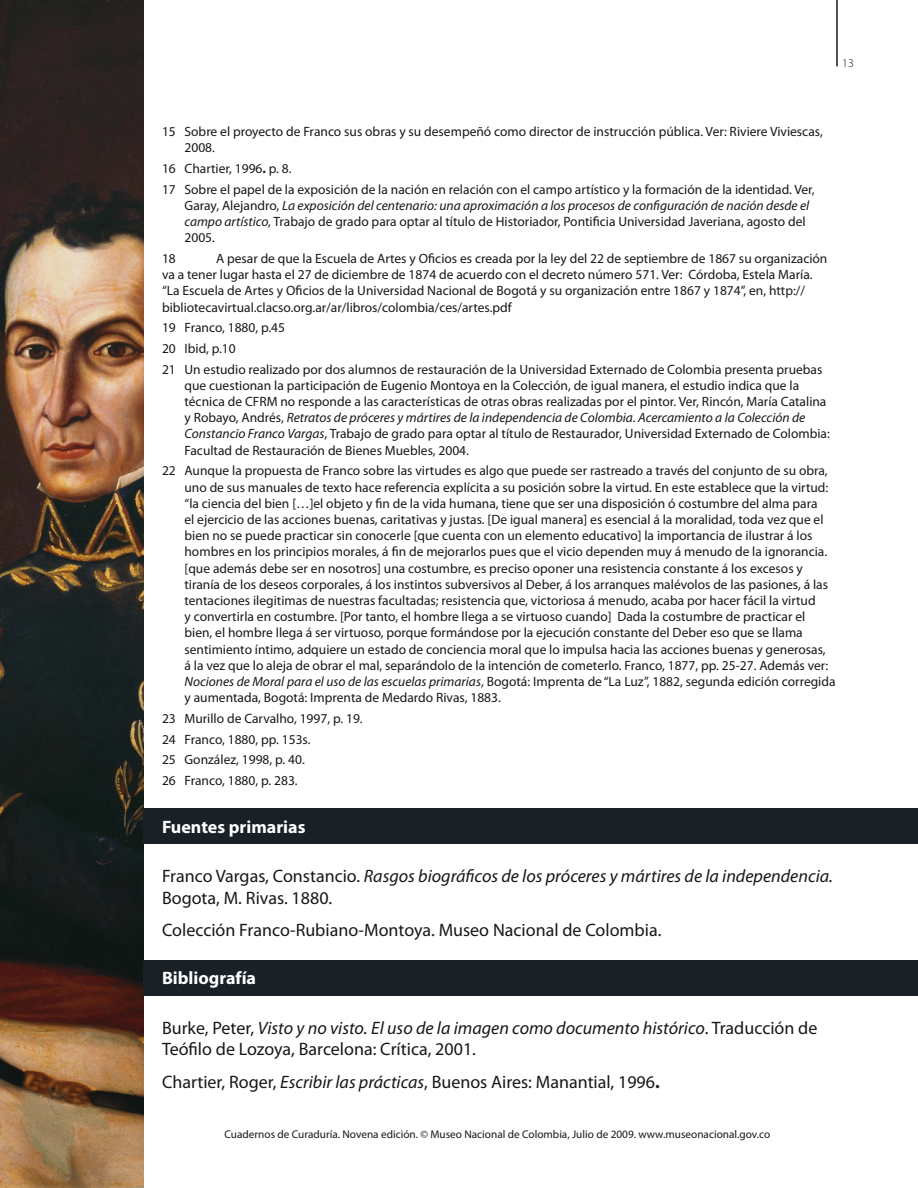
<style>
.page{position:relative;width:918px;height:1188px;background:#fff}
.page>*{position:absolute;margin:0;border:0;box-sizing:border-box;transform-origin:0 0}
.t1{font:18px/21.6px "Myriad Pro";color:#1a171c}
.t2{font:italic 18px/21.6px "Myriad Pro";color:#1a171c}
.t3{font:700 18px "Myriad Pro";color:#fff}
.t4{font:13.5px/16.2px "Myriad Pro";color:#1a171c}
.t5{font:300 12px "Myriad Pro";color:#1a171c}
.t6{font:11.25px "Myriad Pro";color:#1a171c}
.s1{font-weight:700}
.s2{font-style:italic}
.s3{font-style:normal}
</style>
<div class="page">
<img style="left:0;top:0;width:144px;height:1188px">
<hr style="left:836px;top:0;width:2px;height:66px;background:#1a171c">
<div style="left:143px;top:808px;width:775px;height:36px;background:#192026"></div>
<div style="left:143px;top:960px;width:775px;height:36px;background:#192026"></div>
<p class="t5" style="left:842px;top:56px;width:13px">13</p>
<p class="t4" style="left:185px;top:123px;width:640px;text-indent:-23px">15 Sobre el proyecto de Franco sus obras y su desempeñó como director de instrucción pública. Ver: Riviere Viviescas,<br>2008.</p>
<p class="t4" style="left:162px;top:158px;width:654px;line-height:20.7px">16 Chartier, 1996<span class="s1">.</span> p. 8.<br>17 Sobre el papel de la exposición de la nación en relación con el campo artístico y la formación de la identidad. Ver,</p>
<p class="t4" style="left:185px;top:197px;width:626px">Garay, Alejandro, <span class="s2">La exposición del centenario: una aproximación a los procesos de configuración de nación desde el campo artístico,</span> Trabajo de grado para optar al título de Historiador, Pontificia Universidad Javeriana, agosto del<br>2005.</p>
<p class="t4" style="left:162px;top:250px;width:15px">18</p>
<p class="t4" style="left:162px;top:250px;width:667px;text-indent:54px">A pesar de que la Escuela de Artes y Oficios es creada por la ley del 22 de septiembre de 1867 su organización va a tener lugar hasta el 27 de diciembre de 1874 de acuerdo con el decreto número 571. Ver: Córdoba, Estela María. “La Escuela de Artes y Oficios de la Universidad Nacional de Bogotá y su organización entre 1867 y 1874”, en, http:// bibliotecavirtual.clacso.org.ar/ar/libros/colombia/ces/artes.pdf</p>
<p class="t4" style="left:162px;top:317px;width:662px;line-height:20.7px">19 Franco, 1880, p.45<br>20 Ibid, p.10<br>21 Un estudio realizado por dos alumnos de restauración de la Universidad Externado de Colombia presenta pruebas</p>
<p class="t4" style="left:185px;top:377px;width:647px">que cuestionan la participación de Eugenio Montoya en la Colección, de igual manera, el estudio indica que la técnica de CFRM no responde a las características de otras obras realizadas por el pintor. Ver, Rincón, María Catalina y Robayo, Andrés, <span class="s2">Retratos de próceres y mártires de la independencia de Colombia. Acercamiento a la Colección de Constancio Franco Vargas</span>, Trabajo de grado para optar al título de Restaurador, Universidad Externado de Colombia:<br>Facultad de Restauración de Bienes Muebles, 2004.</p>
<p class="t4" style="left:185px;top:463px;width:653px;text-indent:-23px">22 Aunque la propuesta de Franco sobre las virtudes es algo que puede ser rastreado a través del conjunto de su obra, uno de sus manuales de texto hace referencia explícita a su posición sobre la virtud. En este establece que la virtud: “la ciencia del bien […]el objeto y fin de la vida humana, tiene que ser una disposición ó costumbre del alma para<br>el ejercicio de las acciones buenas, caritativas y justas. [De igual manera] es esencial á la moralidad, toda vez que el bien no se puede practicar sin conocerle [que cuenta con un elemento educativo] la importancia de ilustrar á los hombres en los principios morales, á fin de mejorarlos pues que el vicio dependen muy á menudo de la ignorancia. [que además debe ser en nosotros] una costumbre, es preciso oponer una resistencia constante á los excesos y tiranía de los deseos corporales, á los instintos subversivos al Deber, á los arranques malévolos de las pasiones, á las tentaciones ilegitimas de nuestras facultadas; resistencia que, victoriosa á menudo, acaba por hacer fácil la virtud<br>y convertirla en costumbre. [Por tanto, el hombre llega a se virtuoso cuando] Dada la costumbre de practicar el bien, el hombre llega á ser virtuoso, porque formándose por la ejecución constante del Deber eso que se llama sentimiento íntimo, adquiere un estado de conciencia moral que lo impulsa hacia las acciones buenas y generosas, á la vez que lo aleja de obrar el mal, separándolo de la intención de cometerlo. Franco, 1877, pp. 25-27. Además ver:<br><span class="s2">Nociones de Moral para el uso de las escuelas primarias</span>, Bogotá: Imprenta de “La Luz”, 1882, segunda edición corregida y aumentada, Bogotá: Imprenta de Medardo Rivas, 1883.</p>
<p class="t4" style="left:162px;top:708px;width:202px;line-height:20.7px">23 Murillo de Carvalho, 1997, p. 19.<br>24 Franco, 1880, pp. 153s.<br>25 González, 1998, p. 40.<br>26 Franco, 1880, p. 283.</p>
<h1 class="t3" style="left:162px;top:815px;width:145px">Fuentes primarias</h1>
<h1 class="t2" style="left:162px;top:865px;width:673px"><span class="s3">Franco Vargas, Constancio.</span> Rasgos biográficos de los próceres y mártires de la independencia.<br><span class="s3">Bogota, M. Rivas. 1880.</span></h1>
<h1 class="t1" style="left:162px;top:919px;width:501px">Colección Franco-Rubiano-Montoya. Museo Nacional de Colombia.</h1>
<h1 class="t3" style="left:162px;top:966px;width:96px">Bibliografía</h1>
<h1 class="t1" style="left:162px;top:1017px;width:657px">Burke, Peter, <span class="s2">Visto y no visto. El uso de la imagen como documento histórico</span>. Traducción de<br>Teófilo de Lozoya, Barcelona: Crítica, 2001.</h1>
<h1 class="t1" style="left:162px;top:1071px;width:499px">Chartier, Roger, <span class="s2">Escribir las prácticas</span>, Buenos Aires: Manantial, 1996<span class="s1">.</span></h1>
<p class="t6" style="left:225px;top:1128px;width:547px">Cuadernos de Curaduría. Novena edición. © Museo Nacional de Colombia, Julio de 2009. www.museonacional.gov.co</p>
</div>
